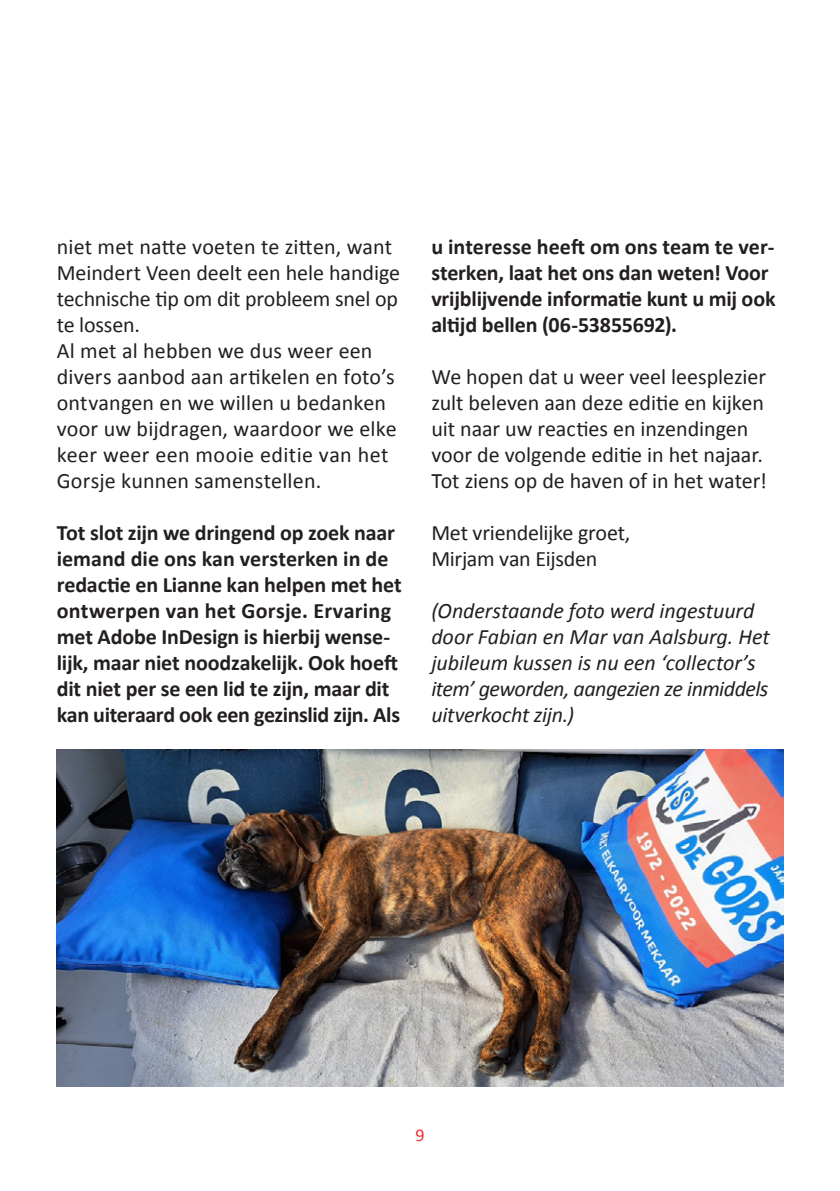
<style>
.page{position:relative;width:840px;height:1191px;background:#fff}
.page>*{position:absolute;margin:0;border:0;box-sizing:border-box;transform-origin:0 0}
.t1{font:22px/26px "Calibri";color:#231f20}
.t2{font:700 22px/26px "Calibri";letter-spacing:-.01em;color:#231f20}
.t3{font:italic 22px/26px "Calibri";letter-spacing:-.005em;color:#231f20}
.t4{font:18px "Calibri";color:#ee2d2d}
</style>
<div class="page">
<img style="left:57px;top:749px;width:725px;height:337px">
<p class="t1" style="left:57px;top:233px;width:345px">niet met natte voeten te zitten, want<br>Meindert Veen deelt een hele handige technische tip om dit probleem snel op te lossen.</p>
<p class="t1" style="left:57px;top:337px;width:341px">Al met al hebben we dus weer een divers aanbod aan artikelen en foto’s ontvangen en we willen u bedanken voor uw bijdragen, waardoor we elke keer weer een mooie editie van het Gorsje kunnen samenstellen.</p>
<p class="t2" style="left:57px;top:519px;width:346px">Tot slot zijn we dringend op zoek naar iemand die ons kan versterken in de redactie en Lianne kan helpen met het ontwerpen van het Gorsje. Ervaring met Adobe InDesign is hierbij wense&shy;lijk, maar niet noodzakelijk. Ook hoeft dit niet per se een lid te zijn, maar dit kan uiteraard ook een gezinslid zijn. Als</p>
<p class="t2" style="left:431px;top:233px;width:345px">u interesse heeft om ons team te ver&shy;sterken, laat het ons dan weten! Voor vrijblijvende informatie kunt u mij ook altijd bellen (06-53855692).</p>
<p class="t1" style="left:431px;top:363px;width:336px">We hopen dat u weer veel leesplezier zult beleven aan deze editie en kijken uit naar uw reacties en inzendingen voor de volgende editie in het najaar.</p>
<p class="t1" style="left:431px;top:467px;width:337px">Tot ziens op de haven of in het water!</p>
<p class="t1" style="left:431px;top:519px;width:200px">Met vriendelijke groet,</p>
<p class="t1" style="left:431px;top:545px;width:167px">Mirjam van Eijsden</p>
<p class="t3" style="left:431px;top:597px;width:340px">(Onderstaande foto werd ingestuurd door Fabian en Mar van Aalsburg. Het jubileum kussen is nu een ‘collector’s item’ geworden, aangezien ze inmiddels uitverkocht zijn.)</p>
<p class="t4" style="left:415px;top:1122px;width:11px">9</p>
</div>
